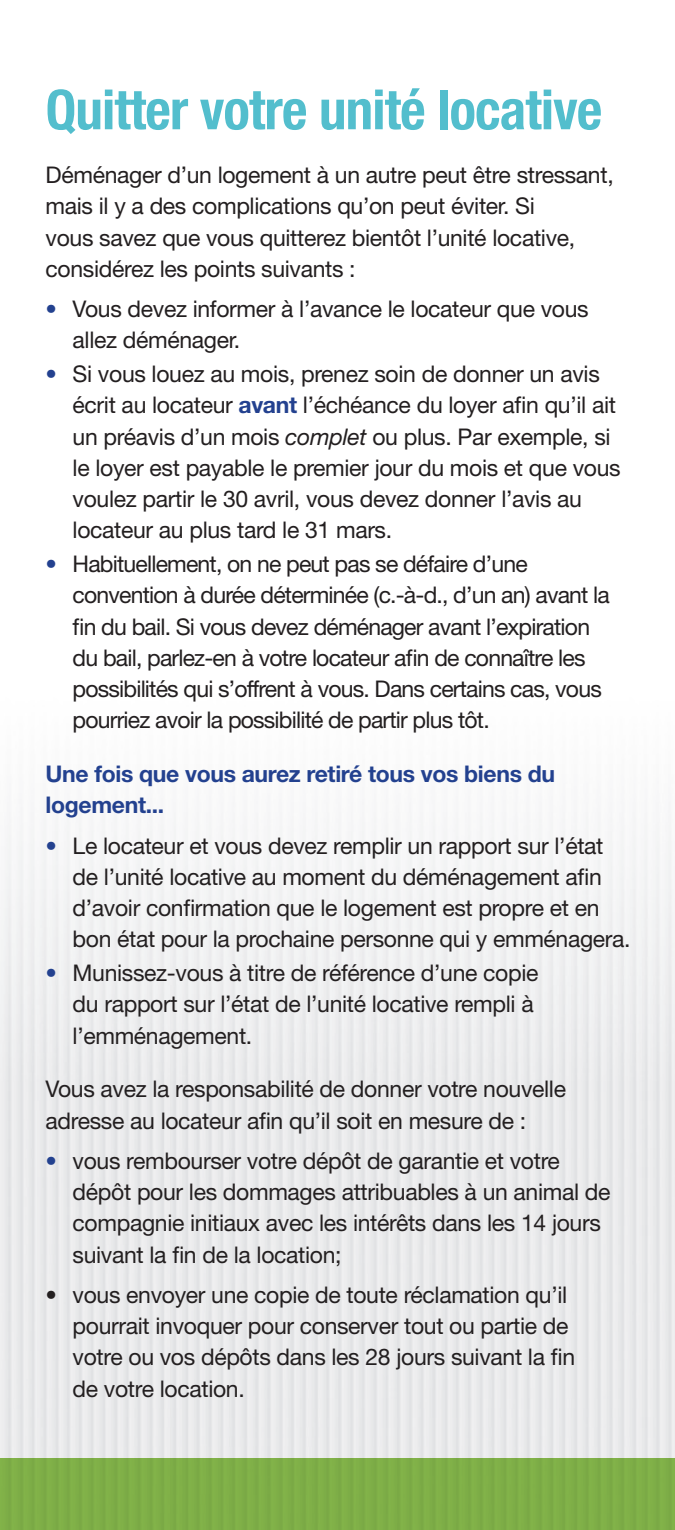
<style>
.page{position:relative;width:675px;height:1530px;background:#fff}
.page>*{position:absolute;margin:0;border:0;box-sizing:border-box;transform-origin:0 0}
.t1{font:700 condensed 55px "Helvetica Neue LT Std";letter-spacing:-.015em;color:#53becd}
.t2{font:23px/31.2px "Helvetica Neue LT Std";letter-spacing:-.015em;color:#231f20}
.t3{font:23px/31.2px "Helvetica Neue LT Std";letter-spacing:-.035em;color:#231f20}
.t4{font:700 23px/31.2px "Helvetica Neue LT Std";letter-spacing:-.015em;color:#23418f}
.s1{color:#23418f}
.s2{font-weight:700;color:#23418f}
.s3{font-style:italic}
</style>
<div class="page">
<img style="left:0;top:813px;width:675px;height:717px">
<h2 class="t1" style="left:46px;top:76px;width:558px">Quitter votre unité locative</h2>
<p class="t2" style="left:46px;top:159px;width:570px">Déménager d’un logement à un autre peut être stressant, mais il y a des complications qu’on peut éviter. Si<br>vous savez que vous quitterez bientôt l’unité locative, considérez les points suivants :</p>
<p class="t2" style="left:73px;top:293px;width:518px;text-indent:-27px"><span class="s1">•</span> Vous devez informer à l’avance le locateur que vous allez déménager.</p>
<p class="t2" style="left:73px;top:358px;width:550px;text-indent:-27px"><span class="s1">•</span> Si vous louez au mois, prenez soin de donner un avis écrit au locateur <span class="s2">avant</span> l’échéance du loyer afin qu’il ait un préavis d’un mois <span class="s3">complet</span> ou plus. Par exemple, si le loyer est payable le premier jour du mois et que vous voulez partir le 30 avril, vous devez donner l’avis au locateur au plus tard le 31 mars.</p>
<p class="t3" style="left:73px;top:548px;width:539px;text-indent:-27px"><span class="s1">•</span> Habituellement, on ne peut pas se défaire d’une convention à durée déterminée (c.-à-d., d’un an) avant la fin du bail. Si vous devez déménager avant l’expiration du bail, parlez-en à votre locateur afin de connaître les possibilités qui s’offrent à vous. Dans certains cas, vous pourriez avoir la possibilité de partir plus tôt.</p>
<h3 class="t4" style="left:46px;top:758px;width:511px">Une fois que vous aurez retiré tous vos biens du logement...</h3>
<p class="t2" style="left:73px;top:829px;width:560px;text-indent:-27px"><span class="s1">•</span> Le locateur et vous devez remplir un rapport sur l’état de l’unité locative au moment du déménagement afin d’avoir confirmation que le logement est propre et en bon état pour la prochaine personne qui y emménagera.</p>
<p class="t2" style="left:73px;top:957px;width:467px;text-indent:-27px"><span class="s1">•</span> Munissez-vous à titre de référence d’une copie du rapport sur l’état de l’unité locative rempli à l’emménagement.</p>
<p class="t2" style="left:46px;top:1073px;width:522px">Vous avez la responsabilité de donner votre nouvelle adresse au locateur afin qu’il soit en mesure de :</p>
<p class="t2" style="left:73px;top:1145px;width:539px;text-indent:-27px"><span class="s1">•</span> vous rembourser votre dépôt de garantie et votre dépôt pour les dommages attribuables à un animal de compagnie initiaux avec les intérêts dans les 14 jours suivant la fin de la location;</p>
<p class="t2" style="left:73px;top:1279px;width:504px;text-indent:-27px">• vous envoyer une copie de toute réclamation qu’il pourrait invoquer pour conserver tout ou partie de votre ou vos dépôts dans les 28 jours suivant la fin de votre location.</p>
</div>
